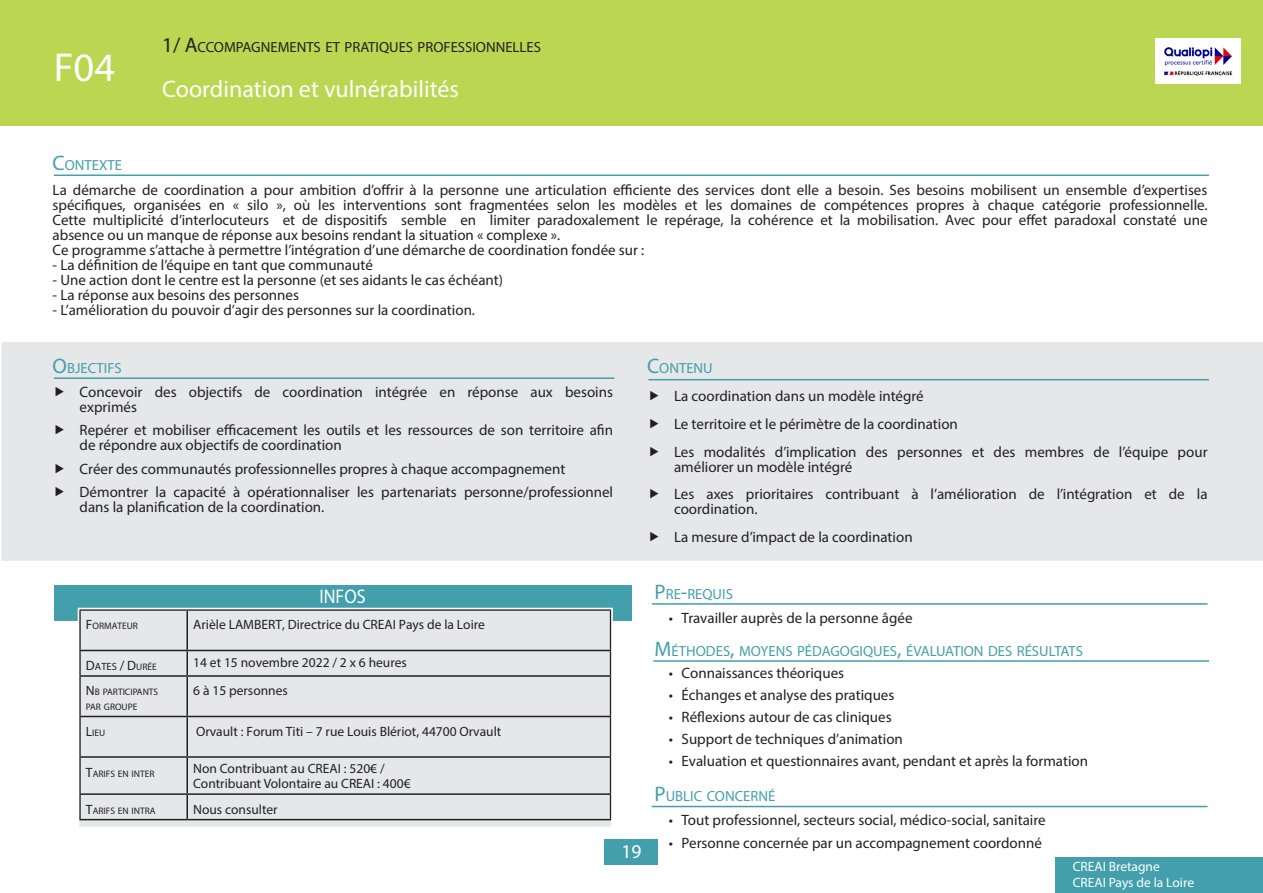
<style>
.page{position:relative;width:1263px;height:893px;background:#fff}
.page>*{position:absolute;margin:0;border:0;box-sizing:border-box;transform-origin:0 0}
.t1{font:40.5px "Myriad Pro";color:#fff}
.t2{font:24px "Myriad Pro";color:#fff}
.t3{font:19.8px "Myriad Pro";color:#fff;scale:.91 1}
.t4{font:19.5px "Myriad Pro";color:#fff}
.t5{font:15px/15px "Myriad Pro";color:#231f20}
.t6{font:14.7px "Myriad Pro";color:#439fac}
.t7{font:14.7px "Myriad Pro";color:#231f20}
.t8{font:13.5px "Myriad Pro";color:#231f20}
.t9{font:13.5px "Myriad Pro";color:#fff}
.t10{font:10.5px "Myriad Pro";color:#231f20}
.t11{font:9.45px/15px "Myriad Pro";color:#231f20}
.s1{font-size:21px}
.s2{font-size:13.5px}
.s3{font-size:9.45px}
</style>
<div class="page">
<div style="left:0;top:0;width:1263px;height:126px;background:#bbd651"></div>
<div style="left:605px;top:839px;width:53px;height:26px;background:#439fac"></div>
<img style="left:1156px;top:38px;width:84px;height:45px">
<div style="left:1px;top:342px;width:1262px;height:219px;background:#e6e7e9"></div>
<div style="left:54px;top:585px;width:577px;height:36px;background:#439fac"></div>
<hr style="left:54px;top:175px;width:1155px;height:1px;background:#439fac">
<div style="left:78px;top:608px;width:534px;height:219px;background:#e6e7e9"></div>
<hr style="left:186px;top:611px;width:2px;height:39px;background:#231f20">
<hr style="left:79px;top:650px;width:108px;height:1px;background:#231f20">
<hr style="left:187px;top:650px;width:424px;height:1px;background:#231f20">
<hr style="left:186px;top:651px;width:2px;height:24px;background:#231f20">
<hr style="left:79px;top:675px;width:108px;height:2px;background:#231f20">
<hr style="left:187px;top:675px;width:424px;height:2px;background:#231f20">
<hr style="left:186px;top:677px;width:2px;height:39px;background:#231f20">
<hr style="left:79px;top:716px;width:108px;height:1px;background:#231f20">
<hr style="left:187px;top:716px;width:424px;height:1px;background:#231f20">
<hr style="left:186px;top:717px;width:2px;height:39px;background:#231f20">
<hr style="left:79px;top:756px;width:108px;height:2px;background:#231f20">
<hr style="left:187px;top:756px;width:424px;height:2px;background:#231f20">
<hr style="left:186px;top:758px;width:2px;height:35px;background:#231f20">
<hr style="left:79px;top:793px;width:108px;height:2px;background:#231f20">
<hr style="left:187px;top:793px;width:424px;height:2px;background:#231f20">
<hr style="left:186px;top:795px;width:2px;height:24px;background:#231f20">
<hr style="left:79px;top:819px;width:108px;height:1px;background:#231f20">
<hr style="left:187px;top:819px;width:424px;height:1px;background:#231f20">
<div style="left:78px;top:608px;width:535px;height:220px;border:2px solid #fff"></div>
<hr style="left:652px;top:806px;width:555px;height:1px;background:#439fac">
<hr style="left:652px;top:603px;width:555px;height:2px;background:#439fac">
<hr style="left:54px;top:377px;width:560px;height:2px;background:#439fac">
<hr style="left:648px;top:379px;width:561px;height:1px;background:#439fac">
<hr style="left:653px;top:660px;width:556px;height:2px;background:#439fac">
<div style="left:1056px;top:858px;width:207px;height:35px;background:#439fac"></div>
<svg style="left:56px;top:387px;width:8px;height:9px"></svg>
<svg style="left:56px;top:425px;width:8px;height:10px"></svg>
<svg style="left:56px;top:464px;width:8px;height:9px"></svg>
<svg style="left:56px;top:487px;width:8px;height:10px"></svg>
<svg style="left:650px;top:391px;width:8px;height:9px"></svg>
<svg style="left:650px;top:419px;width:8px;height:9px"></svg>
<svg style="left:650px;top:446px;width:8px;height:10px"></svg>
<svg style="left:650px;top:489px;width:8px;height:10px"></svg>
<svg style="left:650px;top:532px;width:8px;height:9px"></svg>
<p class="t1" style="left:54px;top:42px;width:63px">F04</p>
<p class="t7" style="left:162px;top:38px;width:380px"><span class="s1">1/ A</span>CCOMPAGNEMENTS ET PRATIQUES PROFESSIONNELLES</p>
<p class="t2" style="left:162px;top:74px;width:298px">Coordination et vulnérabilités</p>
<p class="t6" style="left:53px;top:156px;width:71px"><span class="s1">C</span>ONTEXTE</p>
<p class="t5" style="left:53px;top:183px;width:1156px;text-align:justify">La démarche de coordination a pour ambition d’offrir à la personne une articulation efficiente des services dont elle a besoin. Ses besoins mobilisent un ensemble d’expertises spécifiques, organisées en « silo », où les interventions sont fragmentées selon les modèles et les domaines de compétences propres à chaque catégorie professionnelle.<br>Cette multiplicité d’interlocuteurs et de dispositifs semble en limiter paradoxalement le repérage, la cohérence et la mobilisation. Avec pour effet paradoxal constaté une absence ou un manque de réponse aux besoins rendant la situation « complexe ».</p>
<p class="t5" style="left:53px;top:243px;width:593px">Ce programme s’attache à permettre l’intégration d’une démarche de coordination fondée sur :</p>
<p class="t5" style="left:53px;top:258px;width:322px">- La définition de l’équipe en tant que communauté</p>
<p class="t5" style="left:53px;top:273px;width:452px">- Une action dont le centre est la personne (et ses aidants le cas échéant)</p>
<p class="t5" style="left:53px;top:288px;width:248px">- La réponse aux besoins des personnes</p>
<p class="t5" style="left:53px;top:303px;width:424px">- L’amélioration du pouvoir d’agir des personnes sur la coordination.</p>
<p class="t6" style="left:53px;top:359px;width:71px"><span class="s1">O</span>BJECTIFS</p>
<p class="t5" style="left:80px;top:384px;width:535px">Concevoir des objectifs de coordination intégrée en réponse aux besoins exprimés</p>
<p class="t5" style="left:80px;top:423px;width:535px">Repérer et mobiliser efficacement les outils et les ressources de son territoire afin de répondre aux objectifs de coordination</p>
<p class="t5" style="left:80px;top:461px;width:487px">Créer des communautés professionnelles propres à chaque accompagnement</p>
<p class="t5" style="left:80px;top:485px;width:535px">Démontrer la capacité à opérationnaliser les partenariats personne/professionnel dans la planification de la coordination.</p>
<p class="t6" style="left:647px;top:359px;width:67px"><span class="s1">C</span>ONTENU</p>
<p class="t5" style="left:674px;top:388px;width:251px">La coordination dans un modèle intégré</p>
<p class="t5" style="left:674px;top:416px;width:285px">Le territoire et le périmètre de la coordination</p>
<p class="t5" style="left:674px;top:444px;width:535px">Les modalités d’implication des personnes et des membres de l’équipe pour améliorer un modèle intégré</p>
<p class="t5" style="left:674px;top:487px;width:535px">Les axes prioritaires contribuant à l’amélioration de l’intégration et de la coordination.</p>
<p class="t5" style="left:674px;top:529px;width:240px">La mesure d’impact de la coordination</p>
<p class="t3" style="left:319px;top:584px;width:52px">INFOS</p>
<p class="t11" style="left:86px;top:619px;width:54px"><span class="s2">F</span>ORMATEUR</p>
<p class="t8" style="left:193px;top:616px;width:293px">Arièle LAMBERT, Directrice du CREAI Pays de la Loire</p>
<p class="t10" style="left:86px;top:660px;width:72px"><span class="s2">D</span>ATES <span class="s2">/</span> <span class="s2">D</span><span class="s3">URÉE</span></p>
<p class="t8" style="left:193px;top:654px;width:215px">14 et 15 novembre 2022 / 2 x 6 heures</p>
<p class="t11" style="left:86px;top:685px;width:74px"><span class="s2">N</span> B PARTICIPANTS<br>PAR GROUPE</p>
<p class="t8" style="left:193px;top:683px;width:96px">6 à 15 personnes</p>
<p class="t11" style="left:86px;top:725px;width:21px"><span class="s2">L</span>IEU</p>
<p class="t8" style="left:196px;top:723px;width:307px">Orvault : Forum Titi – 7 rue Louis Blériot, 44700 Orvault</p>
<p class="t11" style="left:86px;top:766px;width:70px"><span class="s2">T</span>ARIFS EN INTER</p>
<p class="t8" style="left:193px;top:760px;width:193px">Non Contribuant au CREAI : 520€ /</p>
<p class="t8" style="left:193px;top:775px;width:219px">Contribuant Volontaire au CREAI : 400€</p>
<p class="t11" style="left:86px;top:803px;width:71px"><span class="s2">T</span>ARIFS EN INTRA</p>
<p class="t8" style="left:193px;top:801px;width:86px">Nous consulter</p>
<h3 class="t4" style="left:622px;top:839px;width:22px">19</h3>
<p class="t6" style="left:655px;top:585px;width:80px"><span class="s1">P</span>RE<span class="s1">-</span>REQUIS</p>
<p class="t5" style="left:669px;top:610px;width:245px">• Travailler auprès de la personne âgée</p>
<p class="t6" style="left:655px;top:642px;width:430px"><span class="s1">M</span>ÉTHODES<span class="s1">,</span> MOYENS PÉDAGOGIQUES<span class="s1">,</span> ÉVALUATION DES RÉSULTATS</p>
<p class="t5" style="left:669px;top:665px;width:177px">• Connaissances théoriques</p>
<p class="t5" style="left:669px;top:687px;width:227px">• Échanges et analyse des pratiques</p>
<p class="t5" style="left:669px;top:709px;width:224px">• Réflexions autour de cas cliniques</p>
<p class="t5" style="left:669px;top:731px;width:236px">• Support de techniques d’animation</p>
<p class="t5" style="left:669px;top:753px;width:421px">• Evaluation et questionnaires avant, pendant et après la formation</p>
<p class="t6" style="left:655px;top:787px;width:122px"><span class="s1">P</span>UBLIC CONCERNÉ</p>
<p class="t5" style="left:669px;top:812px;width:378px">• Tout professionnel, secteurs social, médico-social, sanitaire</p>
<p class="t5" style="left:669px;top:836px;width:375px">• Personne concernée par un accompagnement coordonné</p>
<p class="t9" style="left:1073px;top:859px;width:89px">CREAI Bretagne</p>
<p class="t9" style="left:1073px;top:875px;width:123px">CREAI Pays de la Loire</p>
</div>
